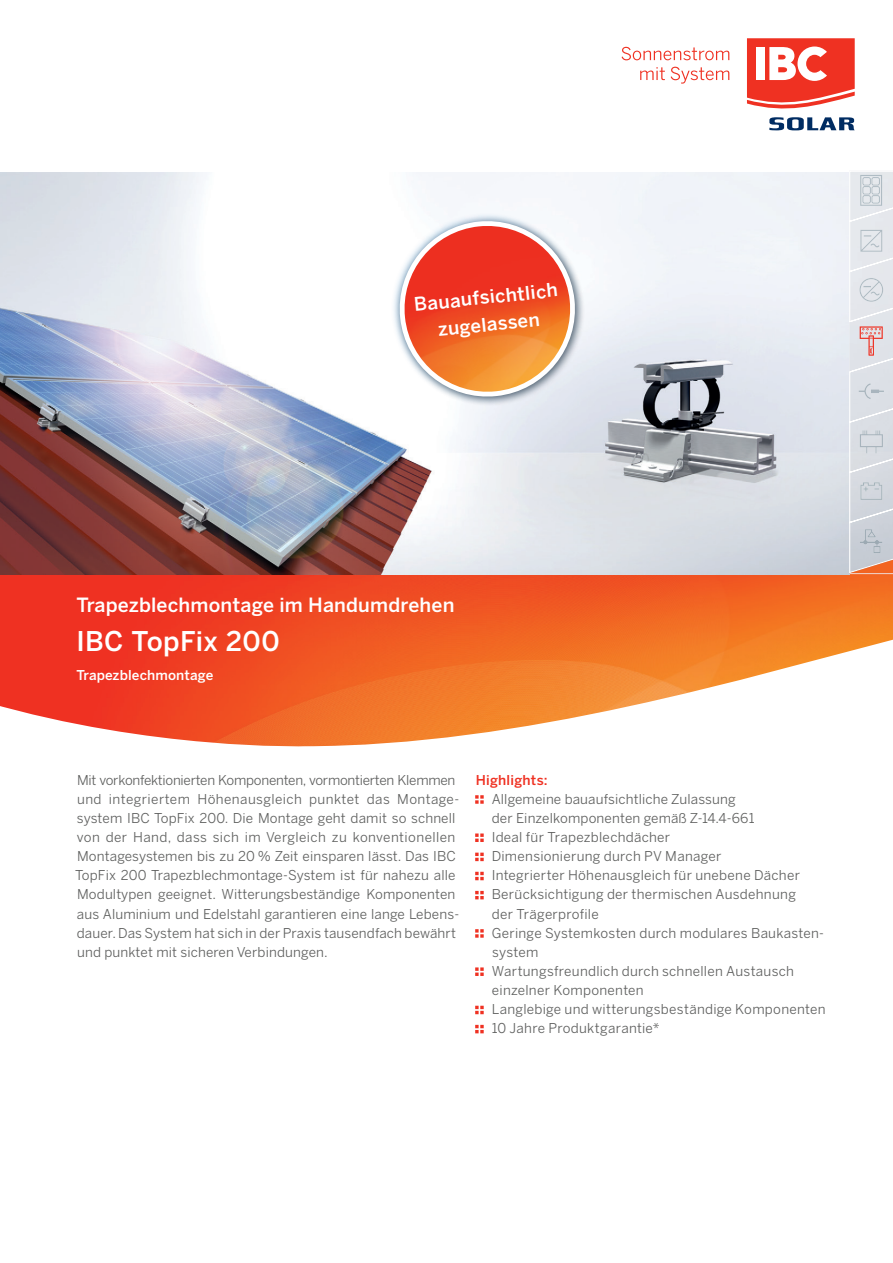
<style>
.page{position:relative;width:893px;height:1263px;background:#fff}
.page>*{position:absolute;margin:0;border:0;box-sizing:border-box;transform-origin:0 0}
.t1{font:500 27px "Benton Sans";letter-spacing:.01em;color:#fff}
.t2{font:500 19.5px "Benton Sans";letter-spacing:.01em;color:#fff}
.t3{font:500 18.75px/27.5px "Benton Sans";color:#fff;text-align:center}
.t4{font:13.5px/19.2px "Benton Sans";letter-spacing:.01em;color:#5e5f5e}
.t5{font:500 13.5px "Benton Sans";letter-spacing:.01em;color:#fff}
.t6{font:500 13.5px "Benton Sans";letter-spacing:.015em;color:#ef3122}
</style>
<div class="page">
<img style="left:0;top:573px;width:893px;height:63px">
<svg style="left:0;top:636px;width:893px;height:111px"></svg>
<svg style="left:0;top:172px;width:849px;height:402px"></svg>
<svg style="left:849px;top:172px;width:44px;height:401px;background:#dcdce0"></svg>
<svg style="left:475px;top:795px;width:9px;height:9px"></svg>
<svg style="left:475px;top:833px;width:9px;height:9px"></svg>
<svg style="left:475px;top:853px;width:9px;height:8px"></svg>
<svg style="left:475px;top:872px;width:9px;height:8px"></svg>
<svg style="left:475px;top:891px;width:9px;height:8px"></svg>
<svg style="left:475px;top:929px;width:9px;height:9px"></svg>
<svg style="left:475px;top:967px;width:9px;height:9px"></svg>
<svg style="left:475px;top:1006px;width:9px;height:8px"></svg>
<svg style="left:475px;top:1025px;width:9px;height:8px"></svg>
<svg style="left:640px;top:67px;width:89px;height:17px"></svg>
<svg style="left:622px;top:47px;width:107px;height:13px"></svg>
<svg style="left:747px;top:38px;width:108px;height:92px"></svg>
<div style="left:391px;top:212px;width:193px;height:193px;background:#fbfcfd"></div>
<div style="left:394px;top:215px;width:191px;height:192px;background:#231f20;opacity:.55"></div>
<svg style="left:398px;top:219px;width:179px;height:180px"></svg>
<h3 class="t3" style="left:413px;top:291px;width:146px;rotate:-6deg">Bauaufsichtlich zugelassen</h3>
<h2 class="t2" style="left:77px;top:593px;width:379px">Trapezblechmontage im Handumdrehen</h2>
<h1 class="t1" style="left:77px;top:624px;width:205px">IBC TopFix 200</h1>
<p class="t5" style="left:77px;top:667px;width:138px">Trapezblechmontage</p>
<p class="t4" style="left:75px;top:770px;width:385px">Mit vorkonfektionierten Komponenten, vormontierten Klemmen und integriertem Höhenausgleich punktet das Montage&shy;system IBC TopFix 200. Die Montage geht damit so schnell von der Hand, dass sich im Vergleich zu konventionellen Montagesystemen bis zu 20 % Zeit einsparen lässt. Das IBC TopFix 200 Trapezblechmontage-System ist für nahezu alle Modultypen geeignet. Witterungsbeständige Komponenten aus Aluminium und Edelstahl garantieren eine lange Lebens&shy;dauer. Das System hat sich in der Praxis tausendfach bewährt und punktet mit sicheren Verbindungen.</p>
<p class="t6" style="left:476px;top:771px;width:73px">Highlights:</p>
<p class="t4" style="left:492px;top:789px;width:335px">Allgemeine bauaufsichtliche Zulassung<br>der Einzelkomponenten gemäß Z-14.4-661<br>Ideal für Trapezblechdächer<br>Dimensionierung durch PV Manager<br>Integrierter Höhenausgleich für unebene Dächer Berücksichtigung der thermischen Ausdehnung<br>der Trägerprofile<br>Geringe Systemkosten durch modulares Baukasten&shy;system<br>Wartungsfreundlich durch schnellen Austausch einzelner Komponenten<br>Langlebige und witterungsbeständige Komponenten 10 Jahre Produktgarantie*</p>
</div>
